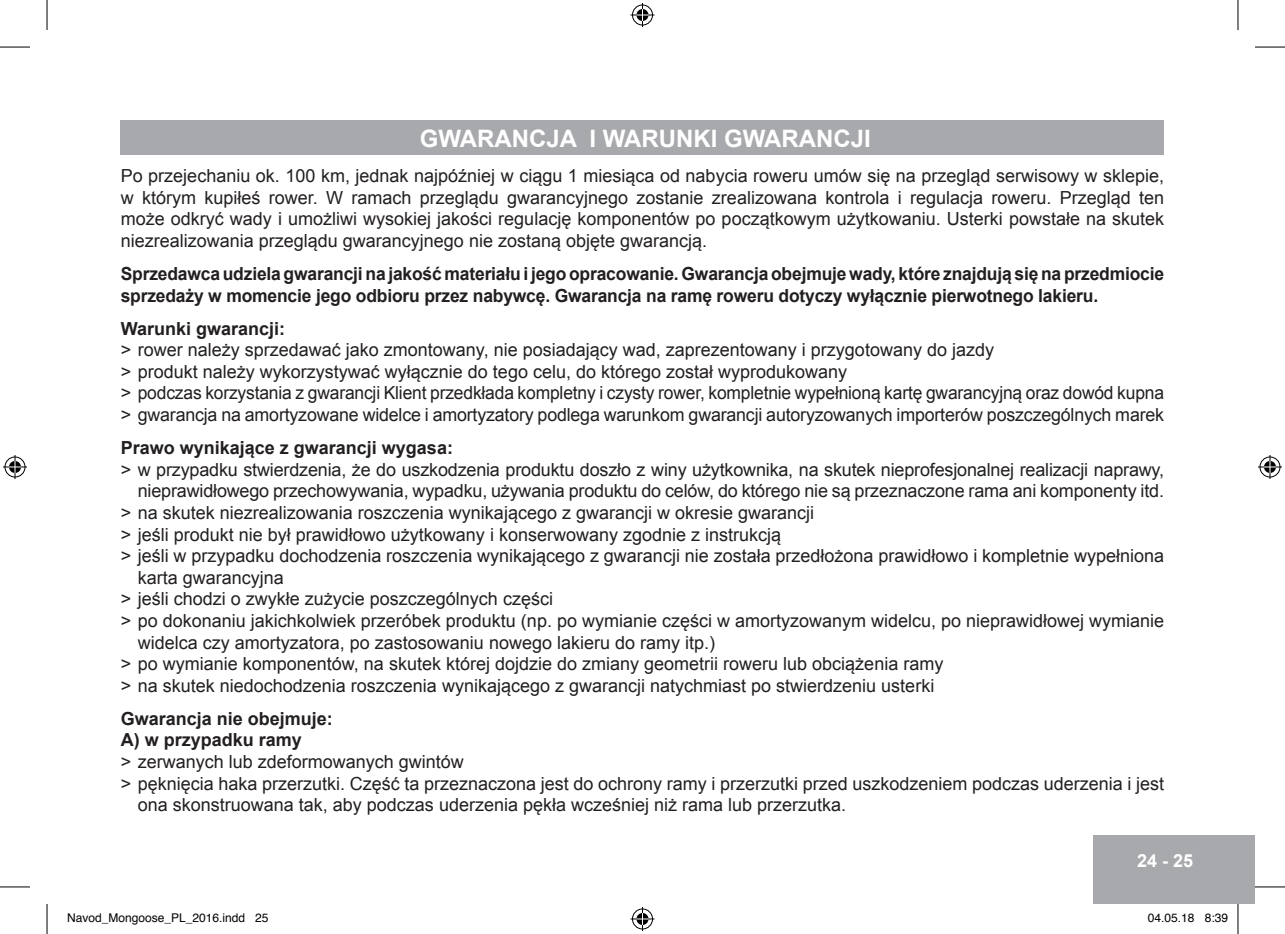
<style>
.page{position:relative;width:1285px;height:934px;background:#fff}
.page>*{position:absolute;margin:0;border:0;box-sizing:border-box;transform-origin:0 0}
.t1{font:700 24px "Arial";color:#fff}
.t2{font:18px/21.6px "Arial";color:#231f20;text-align:justify}
.t3{font:700 18px/21.6px "Arial";letter-spacing:-.01em;color:#231f20}
.t4{font:700 18px "Arial";color:#fff}
.t5{font:12px "Helvetica";color:#000}
</style>
<div class="page">
<div style="left:1093px;top:835px;width:162px;height:68px;background:#a8a9ad"></div>
<div style="left:121px;top:121px;width:1043px;height:34px;background:#a8a9ad"></div>
<hr style="left:0;top:47px;width:30px;height:1px;background:#000">
<hr style="left:1255px;top:47px;width:30px;height:1px;background:#000">
<hr style="left:0;top:886px;width:30px;height:1px;background:#000">
<hr style="left:1255px;top:886px;width:30px;height:1px;background:#000">
<hr style="left:47px;top:0;width:1px;height:30px;background:#000">
<hr style="left:47px;top:903px;width:1px;height:30px;background:#000">
<hr style="left:1237px;top:0;width:1px;height:30px;background:#000">
<hr style="left:1237px;top:903px;width:1px;height:30px;background:#000">
<svg style="left:630px;top:3px;width:24px;height:24px"></svg>
<svg style="left:630px;top:907px;width:24px;height:23px"></svg>
<svg style="left:3px;top:455px;width:24px;height:24px"></svg>
<svg style="left:1258px;top:455px;width:24px;height:24px"></svg>
<h1 class="t1" style="left:420px;top:122px;width:453px">GWARANCJA I WARUNKI GWARANCJI</h1>
<p class="t2" style="left:121px;top:165px;width:1045px">Po przejechaniu ok. 100 km, jednak najpóźniej w ciągu 1 miesiąca od nabycia roweru umów się na przegląd serwisowy w sklepie, w którym kupiłeś rower. W ramach przeglądu gwarancyjnego zostanie zrealizowana kontrola i regulacja roweru. Przegląd ten może odkryć wady i umożliwi wysokiej jakości regulację komponentów po początkowym użytkowaniu. Usterki powstałe na skutek niezrealizowania przeglądu gwarancyjnego nie zostaną objęte gwarancją.</p>
<p class="t3" style="left:121px;top:263px;width:1045px">Sprzedawca udziela gwarancji na jakość materiału i jego opracowanie. Gwarancja obejmuje wady, które znajdują się na przedmiocie sprzedaży w momencie jego odbioru przez nabywcę. Gwarancja na ramę roweru dotyczy wyłącznie pierwotnego lakieru.</p>
<p class="t3" style="left:121px;top:318px;width:166px">Warunki gwarancji:</p>
<p class="t2" style="left:121px;top:339px;width:1045px;text-align:left">&gt; rower należy sprzedawać jako zmontowany, nie posiadający wad, zaprezentowany i przygotowany do jazdy<br>&gt; produkt należy wykorzystywać wyłącznie do tego celu, do którego został wyprodukowany<br>&gt; podczas korzystania z gwarancji Klient przedkłada kompletny i czysty rower, kompletnie wypełnioną kartę gwarancyjną oraz dowód kupna &gt; gwarancja na amortyzowane widelce i amortyzatory podlega warunkom gwarancji autoryzowanych importerów poszczególnych marek</p>
<p class="t3" style="left:121px;top:437px;width:334px">Prawo wynikające z gwarancji wygasa:</p>
<p class="t2" style="left:121px;top:458px;width:1045px">&gt; w przypadku stwierdzenia, że do uszkodzenia produktu doszło z winy użytkownika, na skutek nieprofesjonalnej realizacji naprawy,</p>
<p class="t2" style="left:138px;top:480px;width:1027px">nieprawidłowego przechowywania, wypadku, używania produktu do celów, do którego nie są przeznaczone rama ani komponenty itd.</p>
<p class="t2" style="left:121px;top:501px;width:695px">&gt; na skutek niezrealizowania roszczenia wynikającego z gwarancji w okresie gwarancji</p>
<p class="t2" style="left:121px;top:523px;width:662px">&gt; jeśli produkt nie był prawidłowo użytkowany i konserwowany zgodnie z instrukcją</p>
<p class="t2" style="left:121px;top:545px;width:1045px">&gt; jeśli w przypadku dochodzenia roszczenia wynikającego z gwarancji nie została przedłożona prawidłowo i kompletnie wypełniona</p>
<p class="t2" style="left:138px;top:566px;width:148px">karta gwarancyjna</p>
<p class="t2" style="left:121px;top:588px;width:434px">&gt; jeśli chodzi o zwykłe zużycie poszczególnych części</p>
<p class="t2" style="left:121px;top:609px;width:1045px">&gt; po dokonaniu jakichkolwiek przeróbek produktu (np. po wymianie części w amortyzowanym widelcu, po nieprawidłowej wymianie</p>
<p class="t2" style="left:138px;top:631px;width:579px">widelca czy amortyzatora, po zastosowaniu nowego lakieru do ramy itp.)</p>
<p class="t2" style="left:121px;top:653px;width:824px">&gt; po wymianie komponentów, na skutek której dojdzie do zmiany geometrii roweru lub obciążenia ramy</p>
<p class="t2" style="left:121px;top:674px;width:815px">&gt; na skutek niedochodzenia roszczenia wynikającego z gwarancji natychmiast po stwierdzeniu usterki</p>
<p class="t3" style="left:121px;top:708px;width:214px">Gwarancja nie obejmuje:<br>A) w przypadku ramy</p>
<p class="t2" style="left:121px;top:750px;width:345px">&gt; zerwanych lub zdeformowanych gwintów</p>
<p class="t2" style="left:121px;top:772px;width:1045px">&gt; pęknięcia haka przerzutki. Część ta przeznaczona jest do ochrony ramy i przerzutki przed uszkodzeniem podczas uderzenia i jest</p>
<p class="t2" style="left:138px;top:794px;width:710px">ona skonstruowana tak, aby podczas uderzenia pękła wcześniej niż rama lub przerzutka.</p>
<p class="t4" style="left:1137px;top:848px;width:58px">24 - 25</p>
<p class="t5" style="left:67px;top:908px;width:203px">Navod_Mongoose_PL_2016.indd 25</p>
<p class="t5" style="left:1148px;top:908px;width:82px">04.05.18 8:39</p>
</div>
